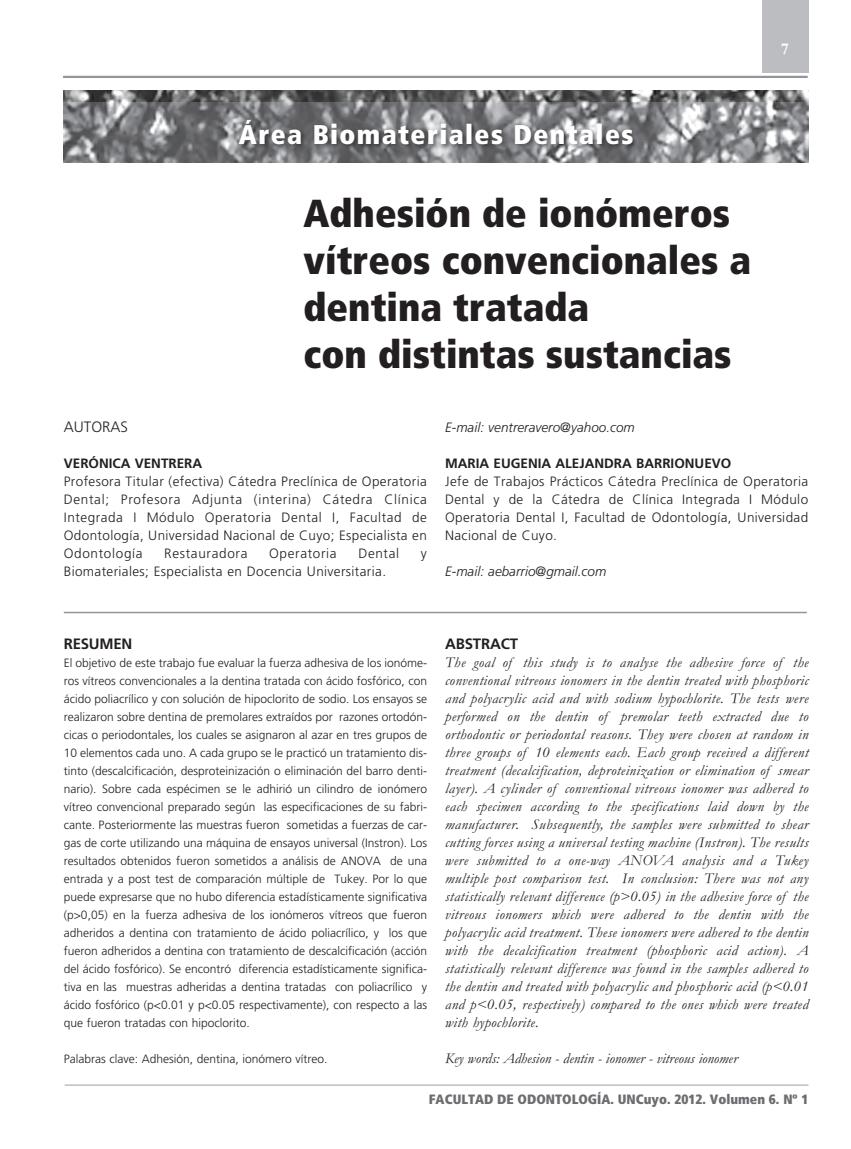
<style>
.page{position:relative;width:851px;height:1149px;background:#fff}
.page>*{position:absolute;margin:0;border:0;box-sizing:border-box;transform-origin:0 0}
.t1{font:39px/46.8px "Frutiger 87 Cond Extra Blk";color:#231f20}
.t2{font:27px "Frutiger 87 Cond Extra Blk";letter-spacing:.05em;color:#fff}
.t3{font:700 16.5px "Garamond";color:#fff}
.t4{font:italic 15px/18px "Garamond";letter-spacing:.025em;color:#231f20;text-align:justify}
.t5{font:italic 15px "Garamond";color:#231f20}
.t6{font:700 15px "Frutiger";letter-spacing:-.01em;color:#231f20}
.t7{font:300 15px "Frutiger";color:#231f20}
.t8{font:300 13.5px/18px "Frutiger";letter-spacing:.03em;color:#231f20;text-align:justify}
.t9{font:italic 300 13.5px "Frutiger";color:#231f20}
.t10{font:700 13.5px "Frutiger";color:#231f20}
.t11{font:13.5px "Frutiger 87 Cond Extra Blk";color:#6c6d70}
.t12{font:300 13.5px "Frutiger";letter-spacing:.05em;color:#231f20}
.t13{font:300 12px/18px "Frutiger";color:#231f20;text-align:justify}
</style>
<div class="page">
<hr style="left:65px;top:1084px;width:743px;height:1px;background:#bcbdc0">
<div style="left:761px;top:0;width:47px;height:73px;background:#bcbdc0"></div>
<hr style="left:63px;top:76px;width:744px;height:2px;background:#939598">
<img style="left:64px;top:90px;width:744px;height:13px">
<img style="left:64px;top:103px;width:744px;height:59px">
<hr style="left:64px;top:611px;width:742px;height:2px;background:#939598">
<h2 class="t2" style="left:239px;top:118px;width:396px">Área Biomateriales Dentales</h2>
<h1 class="t1" style="left:303px;top:190px;width:449px">Adhesión de ionómeros vítreos convencionales a dentina tratada<br>con distintas sustancias</h1>
<h3 class="t3" style="left:781px;top:39px;width:9px">7</h3>
<p class="t7" style="left:64px;top:418px;width:66px">AUTORAS</p>
<p class="t10" style="left:64px;top:458px;width:140px">VERÓNICA VENTRERA</p>
<p class="t8" style="left:64px;top:472px;width:364px">Profesora Titular (efectiva) Cátedra Preclínica de Operatoria Dental; Profesora Adjunta (interina) Cátedra Clínica Integrada I Módulo Operatoria Dental I, Facultad de Odontología, Universidad Nacional de Cuyo; Especialista en Odontología</p>
<p class="t12" style="left:164px;top:546px;width:85px">Restauradora</p>
<p class="t12" style="left:269px;top:546px;width:69px">Operatoria</p>
<p class="t8" style="left:358px;top:544px;width:42px">Dental</p>
<p class="t8" style="left:421px;top:544px;width:7px">y</p>
<p class="t8" style="left:64px;top:562px;width:324px">Biomateriales; Especialista en Docencia Universitaria.</p>
<p class="t9" style="left:445px;top:420px;width:191px">E-mail: ventreravero@yahoo.com</p>
<p class="t10" style="left:445px;top:458px;width:288px">MARIA EUGENIA ALEJANDRA BARRIONUEVO</p>
<p class="t8" style="left:445px;top:472px;width:364px">Jefe de Trabajos Prácticos Cátedra Preclínica de Operatoria Dental y de la Cátedra de Clínica Integrada I Módulo Operatoria Dental I, Facultad de Odontología, Universidad Nacional de Cuyo.</p>
<p class="t9" style="left:445px;top:564px;width:163px">E-mail: aebarrio@gmail.com</p>
<p class="t6" style="left:64px;top:637px;width:70px">RESUMEN</p>
<p class="t13" style="left:64px;top:653px;width:365px">El objetivo de este trabajo fue evaluar la fuerza adhesiva de los ionóme&shy;ros vítreos convencionales a la dentina tratada con ácido fosfórico, con ácido poliacrílico y con solución de hipoclorito de sodio. Los ensayos se realizaron sobre dentina de premolares extraídos por razones ortodón&shy;cicas o periodontales, los cuales se asignaron al azar en tres grupos de 10 elementos cada uno. A cada grupo se le practicó un tratamiento dis&shy;tinto (descalcificación, desproteinización o eliminación del barro denti&shy;nario). Sobre cada espécimen se le adhirió un cilindro de ionómero vítreo convencional preparado según las especificaciones de su fabri&shy;cante. Posteriormente las muestras fueron sometidas a fuerzas de car&shy;gas de corte utilizando una máquina de ensayos universal (Instron). Los resultados obtenidos fueron sometidos a análisis de ANOVA de una entrada y a post test de comparación múltiple de Tukey. Por lo que puede expresarse que no hubo diferencia estadísticamente significativa (p&gt;0,05) en la fuerza adhesiva de los ionómeros vítreos que fueron adheridos a dentina con tratamiento de ácido poliacrílico, y los que fueron adheridos a dentina con tratamiento de descalcificación (acción del ácido fosfórico). Se encontró diferencia estadísticamente significa&shy;tiva en las muestras adheridas a dentina tratadas con poliacrílico y ácido fosfórico (p&lt;0.01 y p&lt;0.05 respectivamente), con respecto a las que fueron tratadas con hipoclorito.</p>
<p class="t13" style="left:64px;top:1049px;width:265px">Palabras clave: Adhesión, dentina, ionómero vítreo.</p>
<p class="t6" style="left:445px;top:637px;width:74px">ABSTRACT</p>
<p class="t4" style="left:445px;top:652px;width:365px">The goal of this study is to analyse the adhesive force of the conventional vitreous ionomers in the dentin treated with phosphoric and polyacrylic acid and with sodium hypochlorite. The tests were performed on the dentin of premolar teeth extracted due to orthodontic or periodontal reasons. They were chosen at random in three groups of 10 elements each. Each group received a different treatment (decalcification, deproteinization or elimination of smear layer). A cylinder of conventional vitreous ionomer was adhered to each specimen according to the specifications laid down by the manufacturer. Subsequently, the samples were submitted to shear cutting forces using a universal testing machine (Instron). The results were submitted to a one-way ANOVA analysis and a Tukey multiple post comparison test. In conclusion: There was not any statistically relevant difference (p&gt;0.05) in the adhesive force of the vitreous ionomers which were adhered to the dentin with the polyacrylic acid treatment. These ionomers were adhered to the dentin with the decalcification treatment (phosphoric acid action). A statistically relevant difference was found in the samples adhered to the dentin and treated with polyacrylic and phosphoric acid (p&lt;0.01 and p&lt;0.05, respectively) compared to the ones which were treated with hypochlorite.</p>
<p class="t5" style="left:445px;top:1048px;width:294px">Key words: Adhesion - dentin - ionomer - vitreous ionomer</p>
<p class="t11" style="left:429px;top:1090px;width:381px">FACULTAD DE ODONTOLOGÍA. UNCuyo. 2012. Volumen 6. Nº 1</p>
</div>
